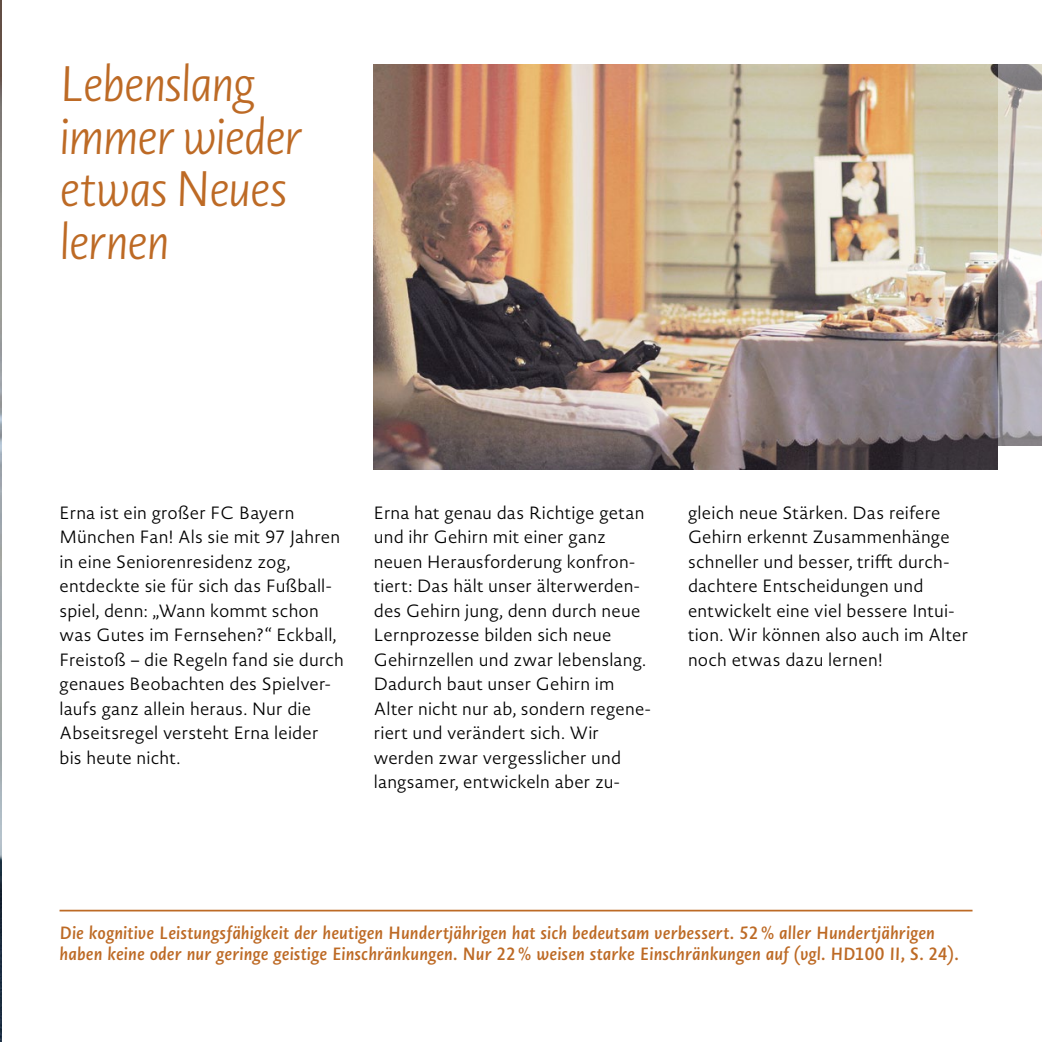
<style>
.page{position:relative;width:1042px;height:1042px;background:#fff}
.page>*{position:absolute;margin:0;border:0;box-sizing:border-box;transform-origin:0 0}
.t1{font:italic 300 49px/52.5px "Novel Sans St MAS";letter-spacing:-.03em;color:#bd6a25}
.t2{font:300 17.5px/24.5px "Novel Sans St MAS";letter-spacing:.005em;color:#000}
.t3{font:italic 600 17.5px/21px "Novel Sans St MAS";letter-spacing:.005em;color:#bd6a25}
</style>
<div class="page">
<img style="left:997px;top:64px;width:45px;height:381px">
<img style="left:0;top:0;width:1px;height:1042px">
<hr style="left:60px;top:910px;width:912px;height:1px;background:#bd6a25">
<img style="left:374px;top:64px;width:623px;height:405px">
<h1 class="t1" style="left:60px;top:57px;width:245px">Lebenslang immer wieder etwas Neues lernen</h1>
<p class="t2" style="left:60px;top:500px;width:286px">Erna ist ein großer FC Bayern<br>München Fan! Als sie mit 97 Jahren in eine Seniorenresidenz zog, entdeckte sie für sich das Fußball&shy;spiel, denn: „Wann kommt schon was Gutes im Fernsehen?“ Eckball,<br>Freistoß – die Regeln fand sie durch genaues Beobachten des Spielver&shy;laufs ganz allein heraus. Nur die<br>Abseitsregel versteht Erna leider bis heute nicht.</p>
<p class="t2" style="left:374px;top:500px;width:278px">Erna hat genau das Richtige getan und ihr Gehirn mit einer ganz neuen Herausforderung konfron&shy;tiert: Das hält unser älterwerden&shy;des Gehirn jung, denn durch neue<br>Lernprozesse bilden sich neue<br>Gehirnzellen und zwar lebenslang.<br>Dadurch baut unser Gehirn im<br>Alter nicht nur ab, sondern regene&shy;riert und verändert sich. Wir werden zwar vergesslicher und langsamer, entwickeln aber zu-</p>
<p class="t2" style="left:688px;top:500px;width:282px">gleich neue Stärken. Das reifere<br>Gehirn erkennt Zusammenhänge schneller und besser, trifft durch&shy;dachtere Entscheidungen und entwickelt eine viel bessere Intui&shy;tion. Wir können also auch im Alter noch etwas dazu lernen!</p>
<p class="t3" style="left:60px;top:921px;width:901px">Die kognitive Leistungsfähigkeit der heutigen Hundertjährigen hat sich bedeutsam verbessert. 52% aller Hundertjährigen haben keine oder nur geringe geistige Einschränkungen. Nur 22% weisen starke Einschränkungen auf (vgl. HD100 II, S. 24).</p>
</div>
